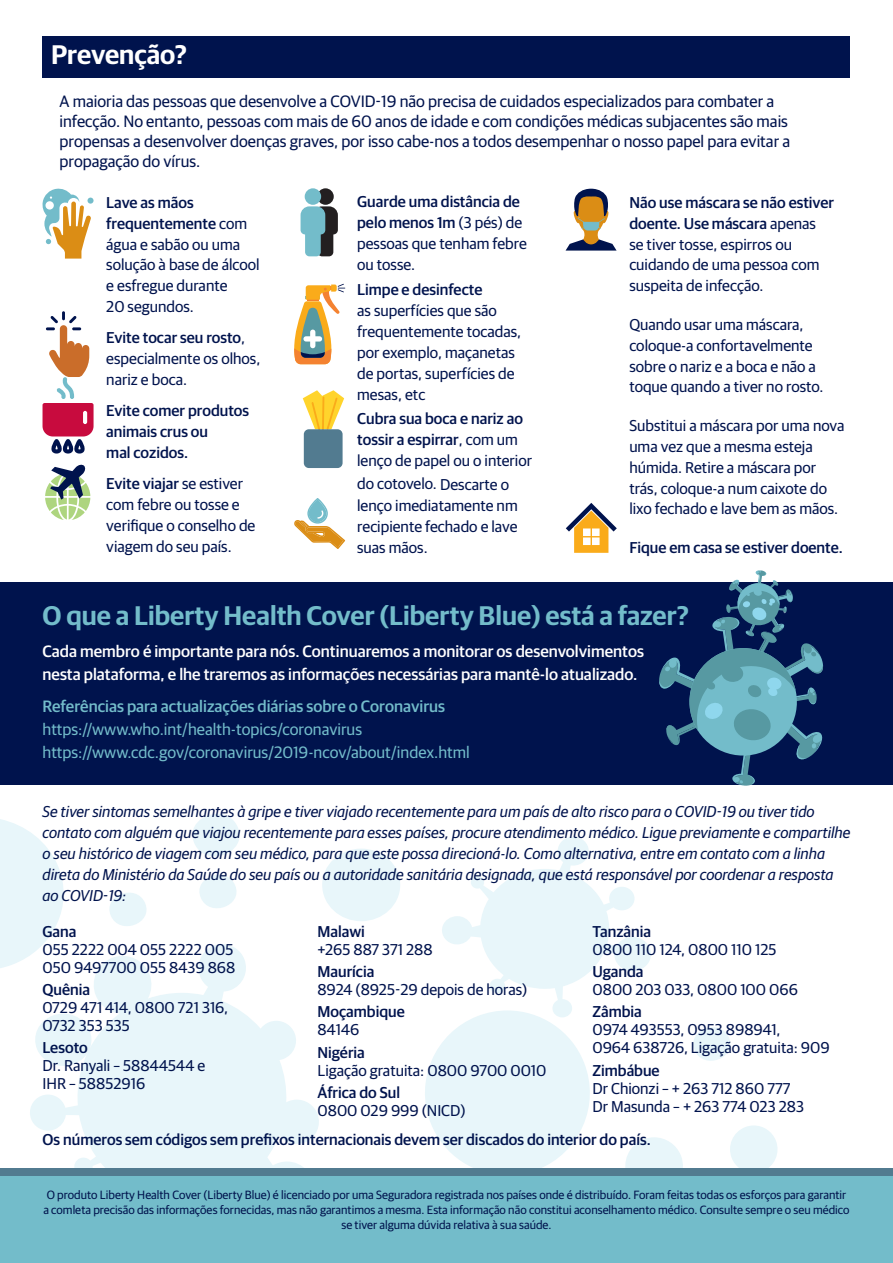
<style>
.page{position:relative;width:893px;height:1263px;background:#fff}
.page>*{position:absolute;margin:0;border:0;box-sizing:border-box;transform-origin:0 0}
.t1{font:600 27px "Guardian Sans";color:#73bcca}
.t2{font:600 27px "Guardian Sans";color:#fff}
.t3{font:16.5px/20.2px "Guardian Sans";color:#00134d}
.t4{font:500 16.5px/23.2px "Guardian Sans";color:#fff}
.t5{font:16.5px/23.2px "Guardian Sans";color:#73bcca}
.t6{font:500 16.5px "Guardian Sans";color:#73bcca}
.t7{font:15.75px/21px "Guardian Sans";color:#00134d}
.t8{font:italic 15.75px/21px "Guardian Sans";color:#00134d}
.t9{font:500 15.75px/21px "Guardian Sans";color:#00134d}
.t10{font:12px/15px "Guardian Sans";color:#00134d;text-align:center}
.s1{font-weight:500}
.s2{font-weight:400}
</style>
<div class="page">
<svg style="left:0;top:819px;width:64px;height:149px"></svg>
<svg style="left:322px;top:849px;width:78px;height:72px"></svg>
<svg style="left:192px;top:814px;width:48px;height:42px"></svg>
<svg style="left:109px;top:893px;width:38px;height:33px"></svg>
<svg style="left:199px;top:875px;width:38px;height:33px"></svg>
<svg style="left:425px;top:837px;width:353px;height:331px"></svg>
<svg style="left:28px;top:944px;width:291px;height:224px;fill:#e8f6fa"></svg>
<div style="left:0;top:1168px;width:893px;height:95px;background:#527b90"></div>
<div style="left:0;top:1177px;width:893px;height:86px;background:#73bcca"></div>
<div style="left:0;top:582px;width:893px;height:202px;background:#00134d"></div>
<div style="left:43px;top:36px;width:807px;height:42px;background:#00134d"></div>
<svg style="left:42px;top:188px;width:52px;height:71px"></svg>
<svg style="left:566px;top:189px;width:51px;height:62px"></svg>
<svg style="left:43px;top:311px;width:51px;height:142px"></svg>
<svg style="left:45px;top:464px;width:45px;height:56px"></svg>
<div style="left:317px;top:188px;width:17px;height:17px;background:#231f20;border-radius:50%"></div>
<div style="left:305px;top:188px;width:16px;height:17px;background:#73bcca;border-radius:50%"></div>
<svg style="left:301px;top:206px;width:37px;height:50px;background:#6b9097"></svg>
<svg style="left:294px;top:284px;width:51px;height:80px"></svg>
<svg style="left:303px;top:390px;width:41px;height:40px"></svg>
<div style="left:304px;top:429px;width:39px;height:39px;background:#527b90;border-radius:5px"></div>
<svg style="left:294px;top:498px;width:51px;height:51px"></svg>
<svg style="left:566px;top:503px;width:51px;height:50px"></svg>
<svg style="left:659px;top:570px;width:166px;height:216px"></svg>
<h1 class="t2" style="left:51px;top:35px;width:137px">Prevenção?</h1>
<p class="t3" style="left:60px;top:90px;width:732px">A maioria das pessoas que desenvolve a COVID-19 não precisa de cuidados especializados para combater a infecção. No entanto, pessoas com mais de 60 anos de idade e com condições médicas subjacentes são mais propensas a desenvolver doenças graves, por isso cabe-nos a todos desempenhar o nosso papel para evitar a propagação do vírus.</p>
<p class="t7" style="left:106px;top:190px;width:155px"><span class="s1">Lave as mãos frequentemente</span> com água e sabão ou uma solução à base de álcool e esfregue durante<br>20 segundos.</p>
<p class="t7" style="left:106px;top:326px;width:156px"><span class="s1">Evite tocar seu rosto</span>, especialmente os olhos, nariz e boca.</p>
<p class="t9" style="left:106px;top:399px;width:144px">Evite comer produtos animais crus ou<br>mal cozidos.</p>
<p class="t7" style="left:106px;top:472px;width:151px"><span class="s1">Evite viajar</span> se estiver com febre ou tosse e verifique o conselho de viagem do seu país.</p>
<p class="t7" style="left:357px;top:190px;width:171px"><span class="s1">Guarde uma distância de pelo menos 1m</span> (3 pés) de pessoas que tenham febre ou tosse.</p>
<p class="t9" style="left:357px;top:278px;width:127px">Limpe e desinfecte</p>
<p class="t7" style="left:357px;top:299px;width:165px">as superfícies que são frequentemente tocadas, por exemplo, maçanetas de portas, superfícies de mesas, etc</p>
<p class="t9" style="left:357px;top:407px;width:176px">Cubra sua boca e nariz ao tossir a espirrar<span class="s2">, com um lenço de papel ou o interior</span></p>
<p class="t7" style="left:357px;top:472px;width:162px">do cotovelo. Descarte o lenço imediatamente nm recipiente fechado e lave suas mãos.</p>
<p class="t7" style="left:629px;top:190px;width:206px"><span class="s1">Não use máscara se não estiver doente. Use máscara</span> apenas se tiver tosse, espirros ou cuidando de uma pessoa com suspeita de infecção.</p>
<p class="t7" style="left:629px;top:312px;width:196px">Quando usar uma máscara, coloque-a confortavelmente sobre o nariz e a boca e não a toque quando a tiver no rosto.</p>
<p class="t7" style="left:629px;top:413px;width:217px">Substitui a máscara por uma nova uma vez que a mesma esteja húmida. Retire a máscara por trás, coloque-a num caixote do lixo fechado e lave bem as mãos.</p>
<p class="t9" style="left:629px;top:535px;width:215px">Fique em casa se estiver doente.</p>
<h1 class="t1" style="left:43px;top:596px;width:648px">O que a Liberty Health Cover (Liberty Blue) está a fazer?</h1>
<p class="t4" style="left:43px;top:638px;width:603px">Cada membro é importante para nós. Continuaremos a monitorar os desenvolvimentos nesta plataforma, e lhe traremos as informações necessárias para mantê-lo atualizado.</p>
<p class="t6" style="left:43px;top:694px;width:404px">Referências para actualizações diárias sobre o Coronavirus</p>
<p class="t5" style="left:43px;top:716px;width:429px">https://www.who.int/health-topics/coronavirus https://www.cdc.gov/coronavirus/2019-ncov/about/index.html</p>
<p class="t8" style="left:43px;top:800px;width:809px">Se tiver sintomas semelhantes à gripe e tiver viajado recentemente para um país de alto risco para o COVID-19 ou tiver tido contato com alguém que viajou recentemente para esses países, procure atendimento médico. Ligue previamente e compartilhe o seu histórico de viagem com seu médico, para que este possa direcioná-lo. Como alternativa, entre em contato com a linha direta do Ministério da Saúde do seu país ou a autoridade sanitária designada, que está responsável por coordenar a resposta ao COVID-19:</p>
<p class="t9" style="left:43px;top:920px;width:36px">Gana</p>
<p class="t7" style="left:43px;top:939px;width:194px;line-height:18px">055 2222 004 055 2222 005<br>050 9497700 055 8439 868</p>
<p class="t9" style="left:43px;top:978px;width:49px">Quênia</p>
<p class="t7" style="left:43px;top:997px;width:187px;line-height:18px">0729 471 414, 0800 721 316,<br>0732 353 535</p>
<p class="t9" style="left:43px;top:1036px;width:47px">Lesoto</p>
<p class="t7" style="left:43px;top:1056px;width:164px;line-height:18px">Dr. Ranyali – 58844544 e<br>IHR – 58852916</p>
<p class="t9" style="left:317px;top:920px;width:49px">Malawi</p>
<p class="t7" style="left:317px;top:938px;width:117px">+265 887 371 288</p>
<p class="t9" style="left:317px;top:960px;width:58px">Maurícia</p>
<p class="t7" style="left:317px;top:978px;width:211px">8924 (8925-29 depois de horas)</p>
<p class="t9" style="left:317px;top:1000px;width:89px">Moçambique</p>
<p class="t7" style="left:317px;top:1018px;width:43px">84146</p>
<p class="t9" style="left:317px;top:1040px;width:49px">Nigéria</p>
<p class="t7" style="left:317px;top:1058px;width:230px">Ligação gratuita: 0800 9700 0010</p>
<p class="t9" style="left:317px;top:1081px;width:84px">África do Sul</p>
<p class="t7" style="left:317px;top:1099px;width:150px">0800 029 999 (NICD)</p>
<p class="t9" style="left:592px;top:920px;width:60px">Tanzânia</p>
<p class="t7" style="left:592px;top:938px;width:185px">0800 110 124, 0800 110 125</p>
<p class="t9" style="left:592px;top:960px;width:53px">Uganda</p>
<p class="t7" style="left:592px;top:978px;width:207px">0800 203 033, 0800 100 066</p>
<p class="t9" style="left:592px;top:1000px;width:51px">Zâmbia</p>
<p class="t7" style="left:592px;top:1020px;width:239px;line-height:18px">0974 493553, 0953 898941,<br>0964 638726, Ligação gratuita: 909</p>
<p class="t9" style="left:592px;top:1058px;width:69px">Zimbábue</p>
<p class="t7" style="left:592px;top:1078px;width:213px;line-height:18px">Dr Chionzi – + 263 712 860 777<br>Dr Masunda – + 263 774 023 283</p>
<p class="t9" style="left:43px;top:1128px;width:610px">Os números sem códigos sem prefixos internacionais devem ser discados do interior do país.</p>
<p class="t10" style="left:43px;top:1186px;width:808px">O produto Liberty Health Cover (Liberty Blue) é licenciado por uma Seguradora registrada nos países onde é distribuído. Foram feitas todas os esforços para garantir a comleta precisão das informações fornecidas, mas não garantimos a mesma. Esta informação não constitui aconselhamento médico. Consulte sempre o seu médico se tiver alguma dúvida relativa à sua saúde.</p>
</div>
